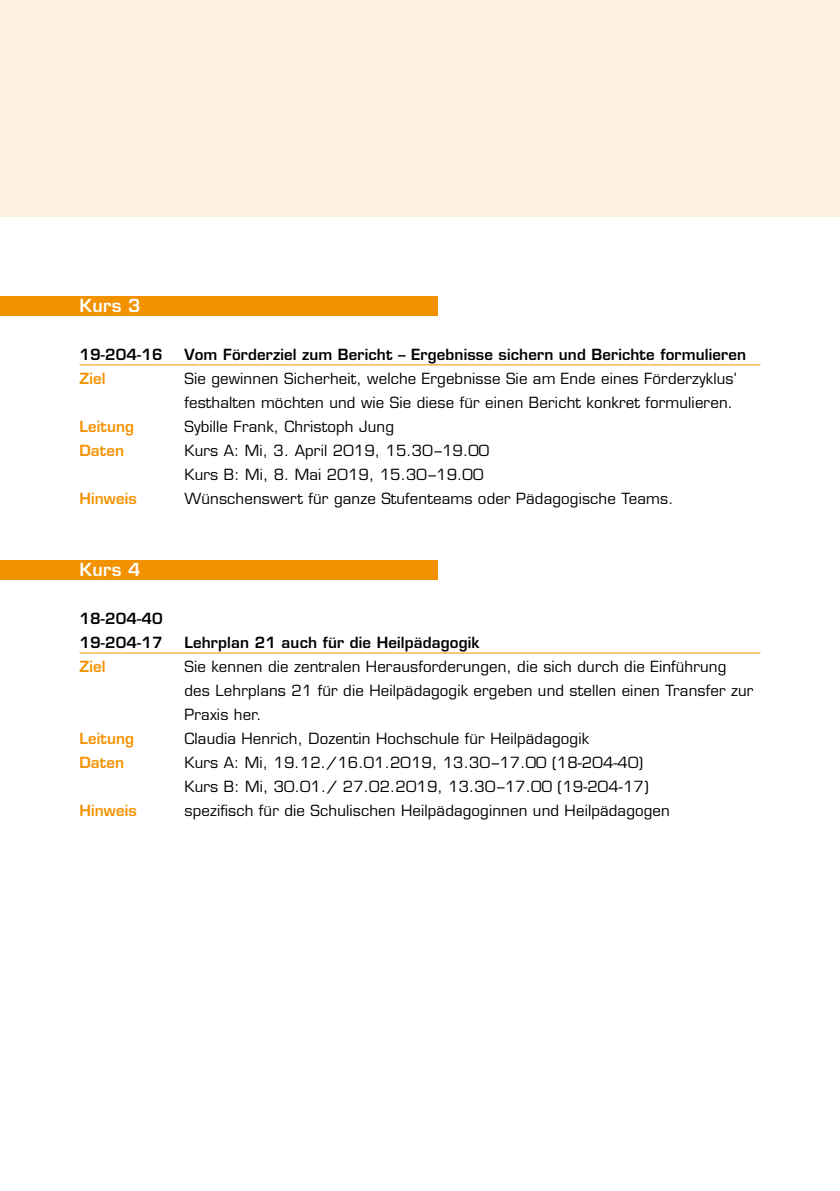
<style>
.page{position:relative;width:840px;height:1191px;background:#fff}
.page>*{position:absolute;margin:0;border:0;box-sizing:border-box;transform-origin:0 0}
.t1{font:600 17.6px "Eurostile LT";letter-spacing:.02em;color:#fff}
.t2{font:15px/24px "Eurostile LT";letter-spacing:.01em;color:#000}
.t3{font:600 15px/24px "Eurostile LT";letter-spacing:.01em;color:#000}
.t4{font:600 15px "Eurostile LT";letter-spacing:.01em;color:#f39200}
</style>
<div class="page">
<div style="left:0;top:560px;width:437px;height:20px;background:#f39200"></div>
<div style="left:0;top:296px;width:437px;height:20px;background:#f39200"></div>
<div style="left:0;top:0;width:839px;height:216px;background:#fef0de"></div>
<hr style="left:79px;top:364px;width:681px;height:1px;background:#f39200">
<hr style="left:79px;top:652px;width:681px;height:1px;background:#f39200">
<p class="t1" style="left:79px;top:295px;width:63px">Kurs 3</p>
<p class="t3" style="left:79px;top:342px;width:85px">19-204-16</p>
<p class="t3" style="left:184px;top:342px;width:563px">Vom Förderziel zum Bericht – Ergebnisse sichern und Berichte formulieren</p>
<p class="t4" style="left:79px;top:369px;width:28px">Ziel</p>
<p class="t2" style="left:184px;top:367px;width:553px">Sie gewinnen Sicherheit, welche Ergebnisse Sie am Ende eines Förderzyklus’ festhalten möchten und wie Sie diese für einen Bericht konkret formulieren.</p>
<p class="t4" style="left:79px;top:417px;width:56px">Leitung</p>
<p class="t2" style="left:184px;top:415px;width:211px">Sybille Frank, Christoph Jung</p>
<p class="t4" style="left:79px;top:441px;width:46px">Daten</p>
<p class="t2" style="left:184px;top:439px;width:306px">Kurs A: Mi, 3. April 2019, 15.30–19.00<br>Kurs B: Mi, 8. Mai 2019, 15.30–19.00</p>
<p class="t4" style="left:79px;top:489px;width:59px">Hinweis</p>
<p class="t2" style="left:184px;top:487px;width:490px">Wünschenswert für ganze Stufenteams oder Pädagogische Teams.</p>
<p class="t1" style="left:79px;top:559px;width:63px">Kurs 4</p>
<p class="t3" style="left:79px;top:606px;width:85px">18-204-40<br>19-204-17</p>
<p class="t3" style="left:184px;top:630px;width:296px">Lehrplan 21 auch für die Heilpädagogik</p>
<p class="t4" style="left:79px;top:657px;width:28px">Ziel</p>
<p class="t2" style="left:184px;top:655px;width:570px">Sie kennen die zentralen Herausforderungen, die sich durch die Einführung des Lehrplans 21 für die Heilpädagogik ergeben und stellen einen Transfer zur<br>Praxis her.</p>
<p class="t4" style="left:79px;top:729px;width:56px">Leitung</p>
<p class="t2" style="left:184px;top:727px;width:406px">Claudia Henrich, Dozentin Hochschule für Heilpädagogik</p>
<p class="t4" style="left:79px;top:753px;width:46px">Daten</p>
<p class="t2" style="left:184px;top:751px;width:465px">Kurs A: Mi, 19.12./16.01.2019, 13.30–17.00 (18-204-40)<br>Kurs B: Mi, 30.01./ 27.02.2019, 13.30–17.00 (19-204-17)</p>
<p class="t4" style="left:79px;top:801px;width:59px">Hinweis</p>
<p class="t2" style="left:184px;top:799px;width:486px">spezifisch für die Schulischen Heilpädagoginnen und Heilpädagogen</p>
</div>
